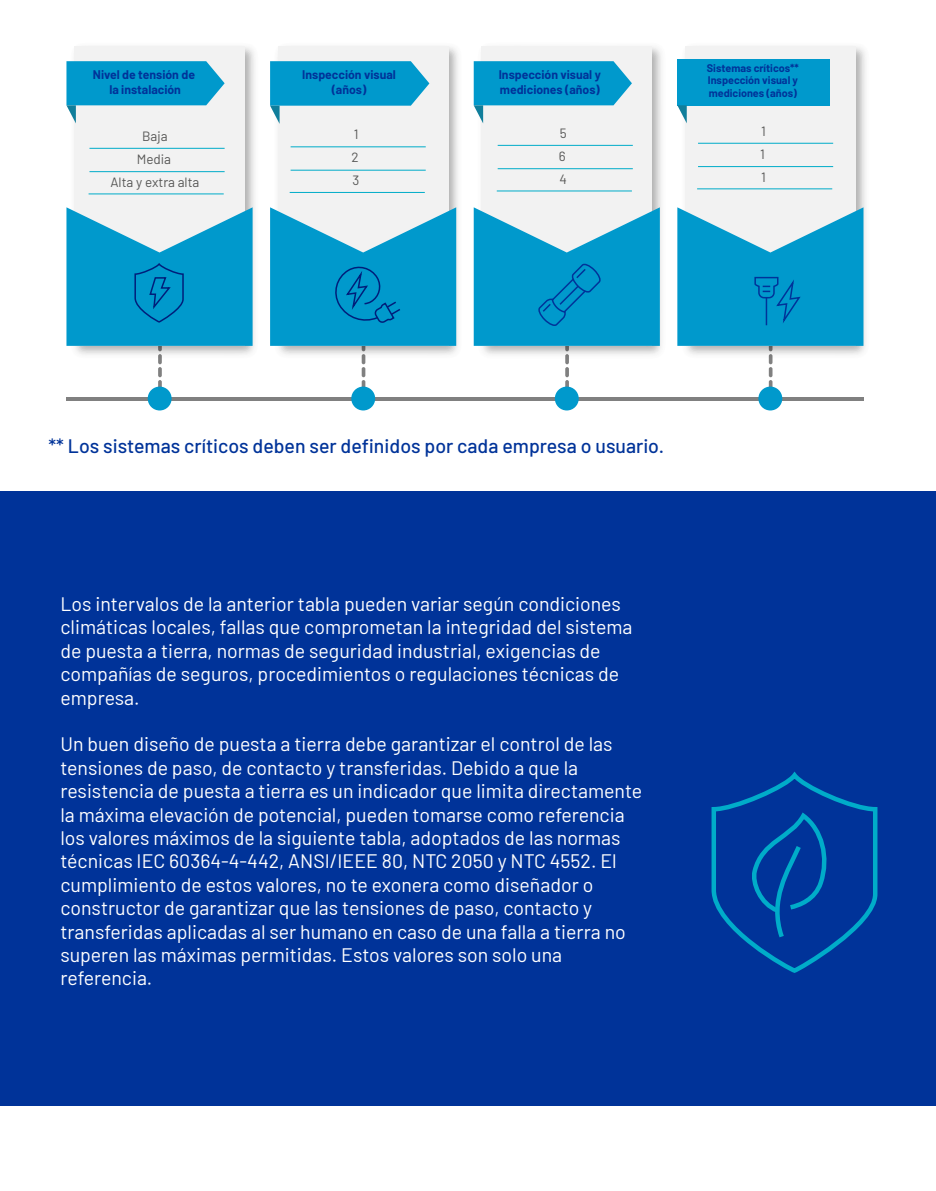
<style>
.page{position:relative;width:936px;height:1191px;background:#fff}
.page>*{position:absolute;margin:0;border:0;box-sizing:border-box;transform-origin:0 0}
.t1{font:19.5px/23.4px "Barlow";color:#fff}
.t2{font:500 19.5px "Barlow";color:#039}
.t3{font:13.5px/23px "Barlow";color:#575756;text-align:justify}
.t4{font:700 12.3px/14.7px "Barlow";color:#039;text-align:center}
.t5{font:700 10.8px/12.9px "Barlow";color:#039;text-align:justify}
</style>
<div class="page">
<div style="left:0;top:491px;width:935px;height:614px;background:#039"></div>
<svg style="left:711px;top:771px;width:167px;height:202px"></svg>
<svg style="left:158px;top:354px;width:4px;height:10px"></svg>
<svg style="left:158px;top:367px;width:4px;height:10px"></svg>
<svg style="left:158px;top:380px;width:4px;height:10px"></svg>
<svg style="left:361px;top:354px;width:4px;height:10px"></svg>
<svg style="left:361px;top:367px;width:4px;height:10px"></svg>
<svg style="left:361px;top:380px;width:4px;height:10px"></svg>
<svg style="left:565px;top:354px;width:4px;height:10px"></svg>
<svg style="left:565px;top:367px;width:4px;height:10px"></svg>
<svg style="left:565px;top:380px;width:4px;height:10px"></svg>
<svg style="left:768px;top:354px;width:4px;height:10px"></svg>
<svg style="left:768px;top:367px;width:4px;height:10px"></svg>
<svg style="left:768px;top:380px;width:4px;height:10px"></svg>
<hr style="left:66px;top:397px;width:797px;height:3px;background:#808080">
<div style="left:148px;top:386px;width:24px;height:24px;background:#09c;border-radius:50%"></div>
<div style="left:351px;top:386px;width:24px;height:24px;background:#09c;border-radius:50%"></div>
<div style="left:555px;top:386px;width:23px;height:24px;background:#09c;border-radius:50%"></div>
<div style="left:758px;top:386px;width:24px;height:24px;background:#09c;border-radius:50%"></div>
<svg style="left:66px;top:46px;width:189px;height:310px"></svg>
<hr style="left:89px;top:193px;width:135px;height:1px;background:#00acc9">
<svg style="left:270px;top:46px;width:188px;height:310px"></svg>
<svg style="left:473px;top:50px;width:186px;height:308px"></svg>
<svg style="left:677px;top:46px;width:189px;height:310px"></svg>
<p class="t4" style="left:93px;top:67px;width:104px">Nivel de tensión de la instalación</p>
<p class="t4" style="left:302px;top:66px;width:95px">Inspección visual (años)</p>
<p class="t4" style="left:498px;top:66px;width:104px;text-align:left">Inspección visual y mediciones (años)</p>
<p class="t5" style="left:706px;top:60px;width:93px">Sistemas críticos** Inspección visual y mediciones (años)</p>
<p class="t3" style="left:110px;top:123px;width:90px;text-align:center">Baja<br>Media<br>Alta y extra alta</p>
<p class="t3" style="left:351px;top:122px;width:10px">1<br>2<br>3</p>
<p class="t3" style="left:558px;top:121px;width:10px">5<br>6<br>4</p>
<p class="t3" style="left:760px;top:118px;width:7px">1<br>1<br>1</p>
<p class="t2" style="left:48px;top:432px;width:617px">** Los sistemas críticos deben ser definidos por cada empresa o usuario.</p>
<p class="t1" style="left:60px;top:590px;width:573px">Los intervalos de la anterior tabla pueden variar según condiciones climáticas locales, fallas que comprometan la integridad del sistema de puesta a tierra, normas de seguridad industrial, exigencias de compañías de seguros, procedimientos o regulaciones técnicas de empresa.</p>
<p class="t1" style="left:60px;top:731px;width:583px">Un buen diseño de puesta a tierra debe garantizar el control de las tensiones de paso, de contacto y transferidas. Debido a que la resistencia de puesta a tierra es un indicador que limita directamente la máxima elevación de potencial, pueden tomarse como referencia los valores máximos de la siguiente tabla, adoptados de las normas técnicas IEC 60364-4-442, ANSI/IEEE 80, NTC 2050 y NTC 4552. El cumplimiento de estos valores, no te exonera como diseñador o constructor de garantizar que las tensiones de paso, contacto y transferidas aplicadas al ser humano en caso de una falla a tierra no superen las máximas permitidas. Estos valores son solo una referencia.</p>
</div>
